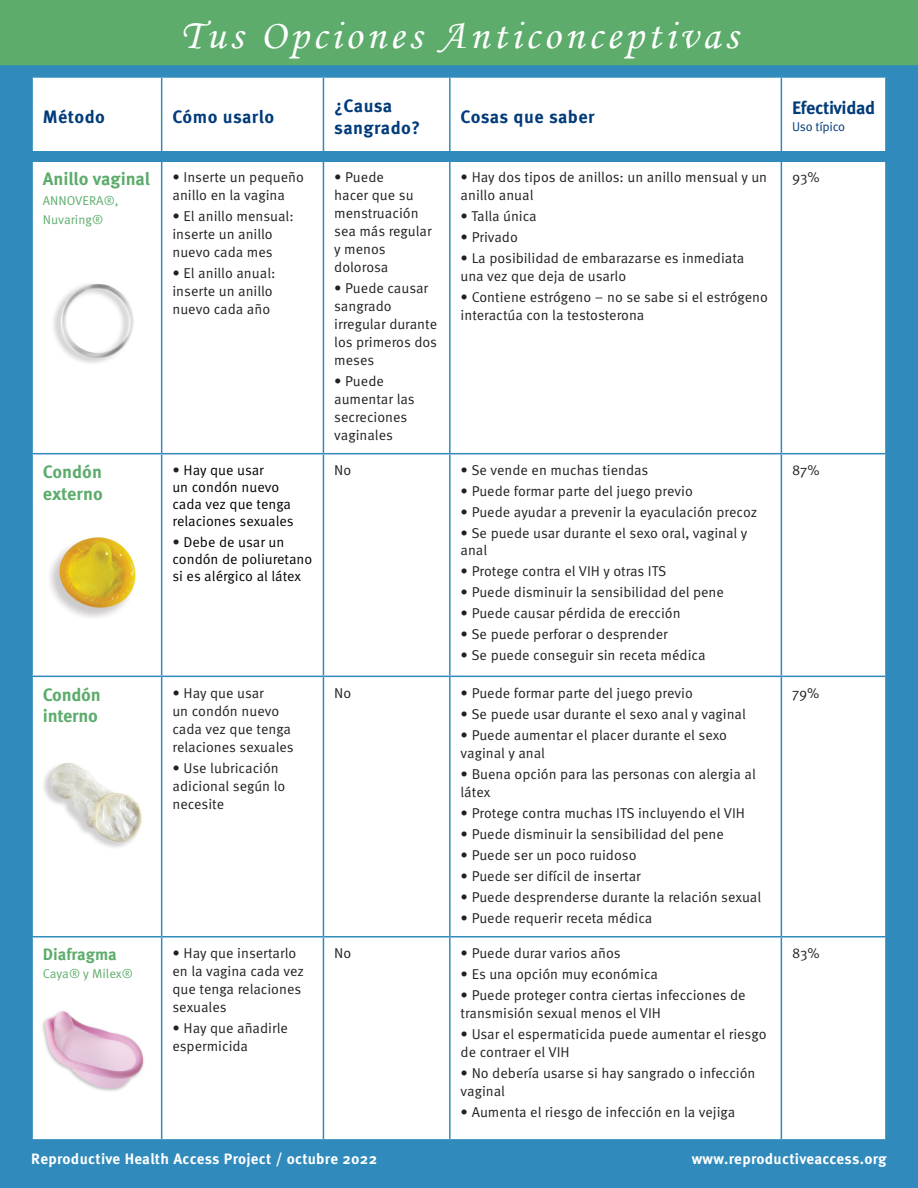
<style>
.page{position:relative;width:918px;height:1188px;background:#308bbc}
.page>*{position:absolute;margin:0;border:0;box-sizing:border-box;transform-origin:0 0}
.t1{font:42px "Monotype Corsiva";letter-spacing:.1em;color:#fff}
.t2{font:700 18px/22.5px "Meta Pro";letter-spacing:.02em;color:#013b79}
.method{font:700 18px/21.8px "Meta Pro";letter-spacing:-.01em;color:#5dac6c}
.t3{font:700 18px "Meta Pro";letter-spacing:-.02em;color:#013b79}
.method-2{font:700 16.5px "Meta Pro";letter-spacing:-.005em;color:#5dac6c}
.body{font:700 15px "Meta Pro";letter-spacing:.02em;color:#fff}
.body-2{font:14.25px/18px "Meta Pro Norm";color:#231f20}
.body-3{font:14.25px/16.8px "Meta Pro Norm";color:#000}
.method-3{font:12.75px/19.5px "Meta Pro Norm";color:#5dac6c}
.method_sub{font:12.75px "Meta Pro Norm";letter-spacing:-.005em;color:#5dac6c}
.t4{font:12.75px "Meta Pro Norm";letter-spacing:-.02em;color:#013b79}
.s1{color:#231f20}
</style>
<div class="page">
<div style="left:33px;top:78px;width:852px;height:1061px;background:#fff"></div>
<hr style="left:161px;top:78px;width:1px;height:82px;background:#308bbc">
<hr style="left:323px;top:78px;width:1px;height:82px;background:#308bbc">
<hr style="left:449px;top:78px;width:2px;height:82px;background:#308bbc">
<hr style="left:781px;top:78px;width:1px;height:82px;background:#308bbc">
<hr style="left:161px;top:161px;width:1px;height:292px;background:#308bbc">
<hr style="left:323px;top:161px;width:1px;height:292px;background:#308bbc">
<hr style="left:449px;top:161px;width:2px;height:292px;background:#308bbc">
<hr style="left:781px;top:161px;width:1px;height:292px;background:#308bbc">
<hr style="left:31px;top:453px;width:131px;height:1px;background:#308bbc">
<hr style="left:162px;top:453px;width:161px;height:1px;background:#308bbc">
<hr style="left:161px;top:454px;width:1px;height:222px;background:#308bbc">
<hr style="left:323px;top:453px;width:127px;height:1px;background:#308bbc">
<hr style="left:323px;top:454px;width:1px;height:222px;background:#308bbc">
<hr style="left:450px;top:453px;width:331px;height:1px;background:#308bbc">
<hr style="left:449px;top:454px;width:2px;height:222px;background:#308bbc">
<hr style="left:781px;top:453px;width:106px;height:1px;background:#308bbc">
<hr style="left:781px;top:454px;width:1px;height:222px;background:#308bbc">
<hr style="left:31px;top:676px;width:131px;height:1px;background:#308bbc">
<hr style="left:162px;top:676px;width:161px;height:1px;background:#308bbc">
<hr style="left:161px;top:677px;width:1px;height:259px;background:#308bbc">
<hr style="left:323px;top:676px;width:127px;height:1px;background:#308bbc">
<hr style="left:323px;top:677px;width:1px;height:259px;background:#308bbc">
<hr style="left:450px;top:676px;width:331px;height:1px;background:#308bbc">
<hr style="left:449px;top:677px;width:2px;height:259px;background:#308bbc">
<hr style="left:781px;top:676px;width:106px;height:1px;background:#308bbc">
<hr style="left:781px;top:677px;width:1px;height:259px;background:#308bbc">
<hr style="left:31px;top:936px;width:131px;height:2px;background:#308bbc">
<hr style="left:162px;top:936px;width:161px;height:2px;background:#308bbc">
<hr style="left:161px;top:938px;width:1px;height:201px;background:#308bbc">
<hr style="left:323px;top:936px;width:127px;height:2px;background:#308bbc">
<hr style="left:323px;top:938px;width:1px;height:201px;background:#308bbc">
<hr style="left:450px;top:936px;width:331px;height:2px;background:#308bbc">
<hr style="left:449px;top:938px;width:2px;height:201px;background:#308bbc">
<hr style="left:781px;top:936px;width:106px;height:2px;background:#308bbc">
<hr style="left:781px;top:938px;width:1px;height:201px;background:#308bbc">
<img style="left:48px;top:279px;width:88px;height:86px">
<img style="left:44px;top:533px;width:97px;height:86px">
<img style="left:41px;top:761px;width:103px;height:87px">
<img style="left:38px;top:1009px;width:108px;height:87px">
<div style="left:0;top:0;width:918px;height:65px;background:#5dac6c"></div>
<div style="left:0;top:151px;width:918px;height:11px;background:#308bbc"></div>
<p class="t1" style="left:181px;top:10px;width:558px">Tus Opciones Anticonceptivas</p>
<p class="t2" style="left:43px;top:104px;width:64px">Método</p>
<p class="t2" style="left:172px;top:104px;width:103px">Cómo usarlo</p>
<p class="t2" style="left:334px;top:93px;width:87px">¿Causa sangrado?</p>
<p class="t2" style="left:461px;top:104px;width:135px">Cosas que saber</p>
<p class="method" style="left:43px;top:167px;width:109px">Anillo vaginal</p>
<p class="method-3" style="left:43px;top:190px;width:77px">ANNOVERA®,<br>Nuvaring®</p>
<p class="body-2" style="left:172px;top:167px;width:133px">• Inserte un pequeño anillo en la vagina</p>
<p class="body-2" style="left:172px;top:206px;width:123px">• El anillo mensual: inserte un anillo nuevo cada mes</p>
<p class="body-2" style="left:172px;top:263px;width:105px">• El anillo anual: inserte un anillo nuevo cada año</p>
<p class="body-2" style="left:334px;top:167px;width:99px">• Puede<br>hacer que su menstruación sea más regular y menos dolorosa</p>
<p class="body-2" style="left:334px;top:278px;width:104px">• Puede causar sangrado irregular durante los primeros dos meses</p>
<p class="body-2" style="left:334px;top:371px;width:82px">• Puede aumentar las secreciones vaginales</p>
<p class="body-2" style="left:461px;top:167px;width:308px">• Hay dos tipos de anillos: un anillo mensual y un anillo anual</p>
<p class="body-2" style="left:461px;top:206px;width:78px">• Talla única</p>
<p class="body-2" style="left:461px;top:227px;width:59px">• Privado</p>
<p class="body-2" style="left:461px;top:248px;width:285px">• La posibilidad de embarazarse es inmediata una vez que deja de usarlo</p>
<p class="body-2" style="left:461px;top:287px;width:309px">• Contiene estrógeno – no se sabe si el estrógeno interactúa con la testosterona</p>
<p class="method" style="left:43px;top:460px;width:61px">Condón externo</p>
<p class="body-3" style="left:172px;top:461px;width:123px"><span class="s1">•</span> Hay que usar<br>un condón nuevo cada vez que tenga relaciones sexuales</p>
<p class="body-3" style="left:172px;top:533px;width:141px"><span class="s1">•</span> Debe de usar un condón de poliuretano si es alérgico al látex</p>
<p class="body-2" style="left:334px;top:460px;width:19px">No</p>
<p class="body-2" style="left:461px;top:460px;width:189px">• Se vende en muchas tiendas</p>
<p class="body-2" style="left:461px;top:481px;width:234px">• Puede formar parte del juego previo</p>
<p class="body-2" style="left:461px;top:502px;width:298px">• Puede ayudar a prevenir la eyaculación precoz</p>
<p class="body-2" style="left:461px;top:524px;width:288px;line-height:16.8px">• Se puede usar durante el sexo oral, vaginal y anal</p>
<p class="body-2" style="left:461px;top:561px;width:207px">• Protege contra el VIH y otras ITS</p>
<p class="body-2" style="left:461px;top:582px;width:265px">• Puede disminuir la sensibilidad del pene</p>
<p class="body-2" style="left:461px;top:603px;width:222px">• Puede causar pérdida de erección</p>
<p class="body-2" style="left:461px;top:624px;width:209px">• Se puede perforar o desprender</p>
<p class="body-2" style="left:461px;top:645px;width:247px">• Se puede conseguir sin receta médica</p>
<p class="method" style="left:43px;top:682px;width:59px">Condón interno</p>
<p class="body-2" style="left:172px;top:683px;width:123px">• Hay que usar<br>un condón nuevo cada vez que tenga relaciones sexuales</p>
<p class="body-2" style="left:172px;top:758px;width:114px">• Use lubricación adicional según lo necesite</p>
<p class="body-2" style="left:334px;top:683px;width:19px">No</p>
<p class="body-2" style="left:461px;top:683px;width:234px">• Puede formar parte del juego previo</p>
<p class="body-2" style="left:461px;top:704px;width:287px">• Se puede usar durante el sexo anal y vaginal</p>
<p class="body-2" style="left:461px;top:725px;width:268px">• Puede aumentar el placer durante el sexo vaginal y anal</p>
<p class="body-2" style="left:461px;top:764px;width:297px">• Buena opción para las personas con alergia al látex</p>
<p class="body-2" style="left:461px;top:803px;width:286px">• Protege contra muchas ITS incluyendo el VIH</p>
<p class="body-2" style="left:461px;top:824px;width:265px">• Puede disminuir la sensibilidad del pene</p>
<p class="body-2" style="left:461px;top:845px;width:177px">• Puede ser un poco ruidoso</p>
<p class="body-2" style="left:461px;top:866px;width:182px">• Puede ser difícil de insertar</p>
<p class="body-2" style="left:461px;top:887px;width:302px">• Puede desprenderse durante la relación sexual</p>
<p class="body-2" style="left:461px;top:908px;width:193px">• Puede requerir receta médica</p>
<p class="method-2" style="left:43px;top:941px;width:76px">Diafragma</p>
<p class="method_sub" style="left:43px;top:964px;width:92px">Caya® y Milex®</p>
<p class="body-2" style="left:172px;top:943px;width:133px">• Hay que insertarlo en la vagina cada vez que tenga relaciones sexuales</p>
<p class="body-2" style="left:172px;top:1018px;width:117px">• Hay que añadirle espermicida</p>
<p class="body-2" style="left:334px;top:943px;width:19px">No</p>
<p class="body-2" style="left:461px;top:943px;width:162px">• Puede durar varios años</p>
<p class="body-2" style="left:461px;top:964px;width:199px">• Es una opción muy económica</p>
<p class="body-2" style="left:461px;top:985px;width:286px">• Puede proteger contra ciertas infecciones de transmisión sexual menos el VIH</p>
<p class="body-2" style="left:461px;top:1024px;width:307px">• Usar el espermaticida puede aumentar el riesgo de contraer el VIH</p>
<p class="body-2" style="left:461px;top:1063px;width:296px">• No debería usarse si hay sangrado o infección vaginal</p>
<p class="body-2" style="left:461px;top:1102px;width:276px">• Aumenta el riesgo de infección en la vejiga</p>
<p class="t3" style="left:792px;top:94px;width:84px">Efectividad</p>
<p class="t4" style="left:792px;top:117px;width:55px">Uso típico</p>
<p class="body-2" style="left:792px;top:167px;width:29px">93%</p>
<p class="body-2" style="left:792px;top:460px;width:29px">87%</p>
<p class="body-2" style="left:792px;top:683px;width:29px">79%</p>
<p class="body-2" style="left:792px;top:943px;width:29px">83%</p>
<p class="body" style="left:31px;top:1147px;width:347px">Reproductive Health Access Project / octubre 2022</p>
<p class="body" style="left:692px;top:1147px;width:196px">www.reproductiveaccess.org</p>
</div>
